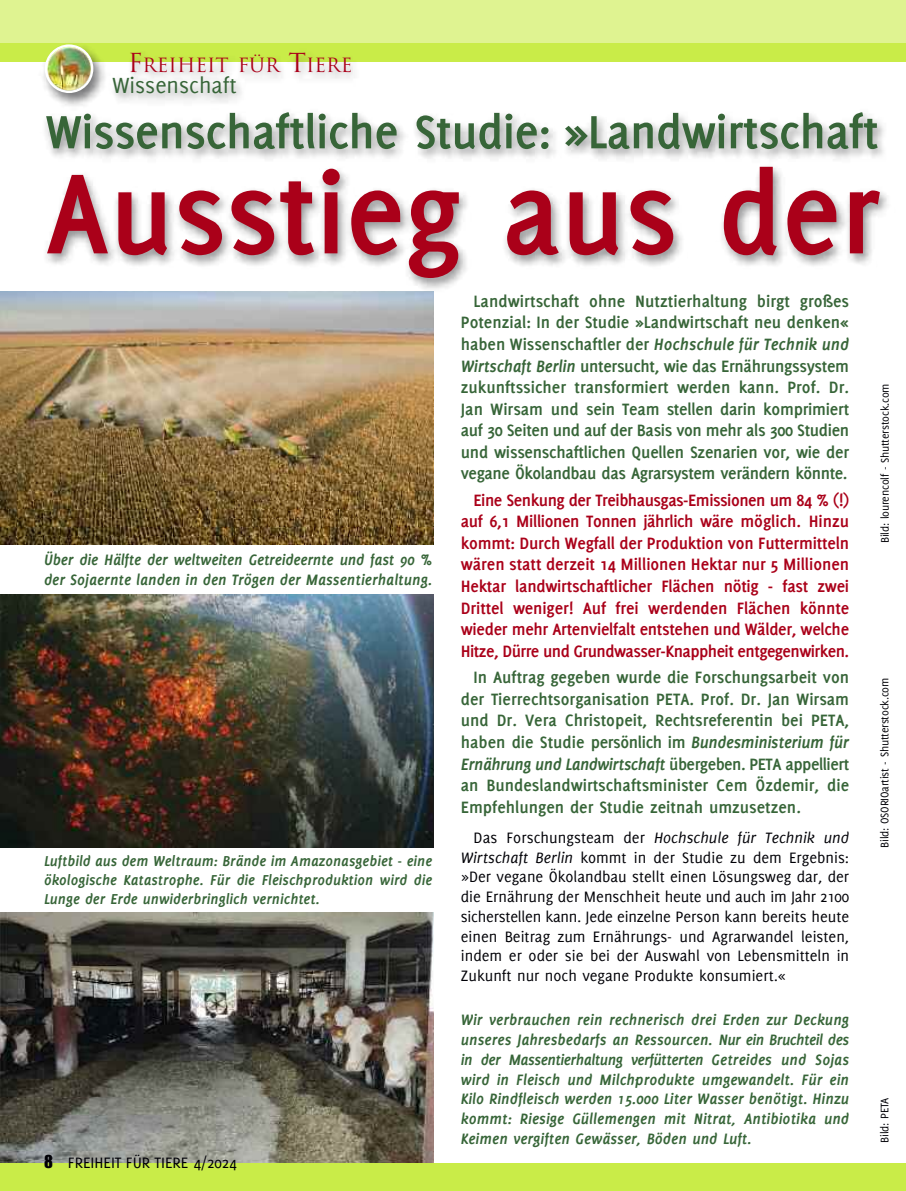
<style>
.page{position:relative;width:906px;height:1191px;background:#fff}
.page>*{position:absolute;margin:0;border:0;box-sizing:border-box;transform-origin:0 0}
.t1{font:700 124.5px "Delicious";color:#aa0019}
.t2{font:700 51px "Delicious";letter-spacing:-.01em;color:#376538}
.t3{font:24px "Delicious";color:#376538}
.t4{font:19.2px "Trajan";color:#aa0019}
.t5{font:700 18px/21.6px "Delicious";letter-spacing:-.005em;color:#376538;text-align:justify}
.t6{font:700 18px/21.6px "Delicious";letter-spacing:-.03em;color:#aa0019;text-align:justify}
.t7{font:italic 700 16.5px/19.8px "Delicious";color:#376538}
.t8{font:16.5px/19.8px "Delicious";color:#000006;text-align:justify}
.t9{font:italic 700 15.75px/18.9px "Delicious";color:#376538;text-align:justify}
.t10{font:12px "Delicious";letter-spacing:-.02em;color:#000006}
.s1{font-size:25.5px}
.s2{font-style:italic}
.s3{font-family:"Impact"}
</style>
<div class="page">
<img style="left:0;top:912px;width:434px;height:251px">
<div style="left:0;top:1163px;width:906px;height:28px;background:#c9ec48"></div>
<div style="left:0;top:0;width:906px;height:44px;background:#dff391"></div>
<div style="left:0;top:43px;width:906px;height:18px;background:#c9ec48"></div>
<img style="left:38px;top:61px;width:7px;height:21px">
<img style="left:45px;top:44px;width:37px;height:49px">
<img style="left:82px;top:46px;width:324px;height:47px">
<img style="left:102px;top:65px;width:304px;height:28px">
<img style="left:45px;top:93px;width:843px;height:196px">
<img style="left:0;top:291px;width:434px;height:253px">
<img style="left:0;top:595px;width:434px;height:252px">
<p class="t4" style="left:128px;top:54px;width:226px"><span class="s1">F</span>REIHEIT FÜR <span class="s1">T</span>IERE</p>
<h3 class="t3" style="left:112px;top:76px;width:126px">Wissenschaft</h3>
<h2 class="t2" style="left:46px;top:113px;width:834px">Wissenschaftliche Studie: »Landwirtschaft</h2>
<h1 class="t1" style="left:46px;top:167px;width:836px">Ausstieg aus der</h1>
<p class="t5" style="left:461px;top:291px;width:390px;text-indent:13px">Landwirtschaft ohne Nutztierhaltung birgt großes Potenzial: In der Studie »Landwirtschaft neu denken« haben Wissenschaftler der <span class="s2">Hochschule für Technik und Wirtschaft Berlin</span> untersucht, wie das Ernährungssystem zukunftssicher transformiert werden kann. Prof. Dr.<br>Jan Wirsam und sein Team stellen darin komprimiert auf 30 Seiten und auf der Basis von mehr als 300 Studien und wissenschaftlichen Quellen Szenarien vor, wie der vegane Ökolandbau das Agrarsystem verändern könnte.</p>
<p class="t6" style="left:461px;top:490px;width:390px;text-indent:13px">Eine Senkung der Treibhausgas-Emissionen um 84 % (!) auf 6,1 Millionen Tonnen jährlich wäre möglich. Hinzu kommt: Durch Wegfall der Produktion von Futtermitteln wären statt derzeit 14 Millionen Hektar nur 5 Millionen Hektar landwirtschaftlicher Flächen nötig - fast zwei Drittel weniger! Auf frei werdenden Flächen könnte wieder mehr Artenvielfalt entstehen und Wälder, welche Hitze, Dürre und Grundwasser-Knappheit entgegenwirken.</p>
<p class="t5" style="left:461px;top:667px;width:390px;text-indent:13px">In Auftrag gegeben wurde die Forschungsarbeit von der Tierrechtsorganisation PETA. Prof. Dr. Jan Wirsam und Dr. Vera Christopeit, Rechtsreferentin bei PETA, haben die Studie persönlich im <span class="s2">Bundesministerium für Ernährung und Landwirtschaft</span> übergeben. PETA appelliert an Bundeslandwirtschaftsminister Cem Özdemir, die Empfehlungen der Studie zeitnah umzusetzen.</p>
<p class="t8" style="left:461px;top:828px;width:390px;text-indent:13px">Das Forschungsteam der <span class="s2">Hochschule für Technik und Wirtschaft Berlin</span> kommt in der Studie zu dem Ergebnis: »Der vegane Ökolandbau stellt einen Lösungsweg dar, der die Ernährung der Menschheit heute und auch im Jahr 2100 sicherstellen kann. Jede einzelne Person kann bereits heute einen Beitrag zum Ernährungs- und Agrarwandel leisten, indem er oder sie bei der Auswahl von Lebensmitteln in Zukunft nur noch vegane Produkte konsumiert.«</p>
<p class="t10" style="left:880px;top:543px;width:161px;rotate:-90deg">Bild: lourencolf - Shutterstock.com</p>
<p class="t7" style="left:44px;top:551px;width:390px">Über die Hälfte der weltweiten Getreideernte und fast 90 % der Sojaernte landen in den Trögen der Massentierhaltung.</p>
<p class="t10" style="left:880px;top:848px;width:171px;rotate:-90deg">Bild: OSORIOartist - Shutterstock.com</p>
<p class="t9" style="left:44px;top:852px;width:390px">Luftbild aus dem Weltraum: Brände im Amazonasgebiet - eine ökologische Katastrophe. Für die Fleischproduktion wird die Lunge der Erde unwiderbringlich vernichtet.</p>
<p class="t8" style="left:44px;top:1154px;width:194px"><span class="s3">8</span> FREIHEIT FÜR TIERE 4/2024</p>
<p class="t7" style="left:461px;top:1011px;width:390px;text-align:justify">Wir verbrauchen rein rechnerisch drei Erden zur Deckung unseres Jahresbedarfs an Ressourcen. Nur ein Bruchteil des in der Massentierhaltung verfütterten Getreides und Sojas wird in Fleisch und Milchprodukte umgewandelt. Für ein Kilo Rindfleisch werden 15.000 Liter Wasser benötigt. Hinzu kommt: Riesige Güllemengen mit Nitrat, Antibiotika und Keimen vergiften Gewässer, Böden und Luft.</p>
<p class="t10" style="left:880px;top:1142px;width:47px;rotate:-90deg">Bild: PETA</p>
</div>
